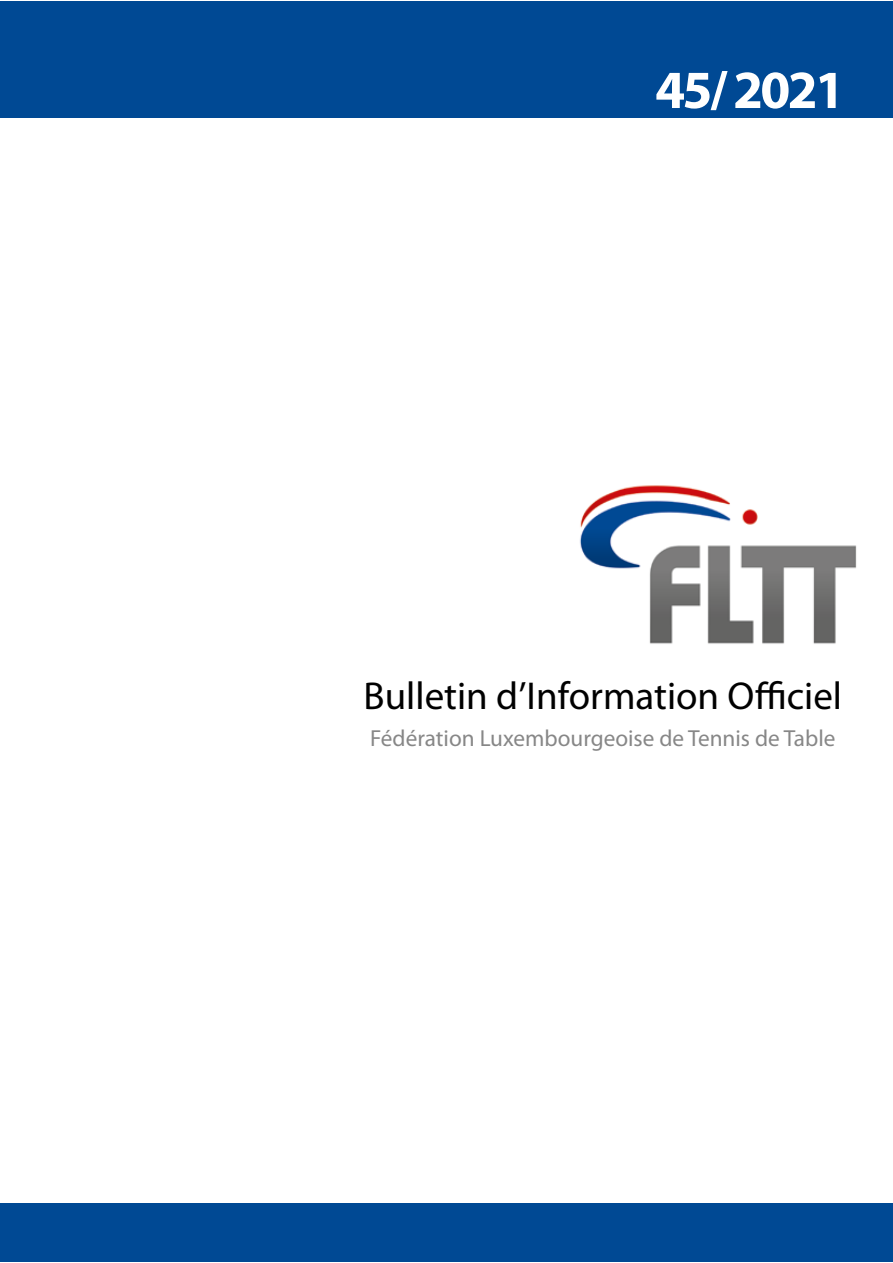
<style>
.page{position:relative;width:893px;height:1263px;background:#fff}
.page>*{position:absolute;margin:0;border:0;box-sizing:border-box;transform-origin:0 0}
.t1{font:700 54px "Myriad Pro";letter-spacing:-.05em;color:#fff}
.t2{font:39px "Myriad Pro";color:#000}
.t3{font:23.25px "Myriad Pro";color:#878787}
</style>
<div class="page">
<div style="left:0;top:1px;width:893px;height:117px;background:#004994"></div>
<div style="left:0;top:1203px;width:893px;height:59px;background:#004994"></div>
<img style="left:580px;top:485px;width:277px;height:159px">
<h1 class="t1" style="left:655px;top:55px;width:191px">45/ 2021</h1>
<h2 class="t2" style="left:364px;top:672px;width:480px">Bulletin d’Information Officiel</h2>
<p class="t3" style="left:370px;top:724px;width:467px">Fédération Luxembourgeoise de Tennis de Table</p>
</div>
